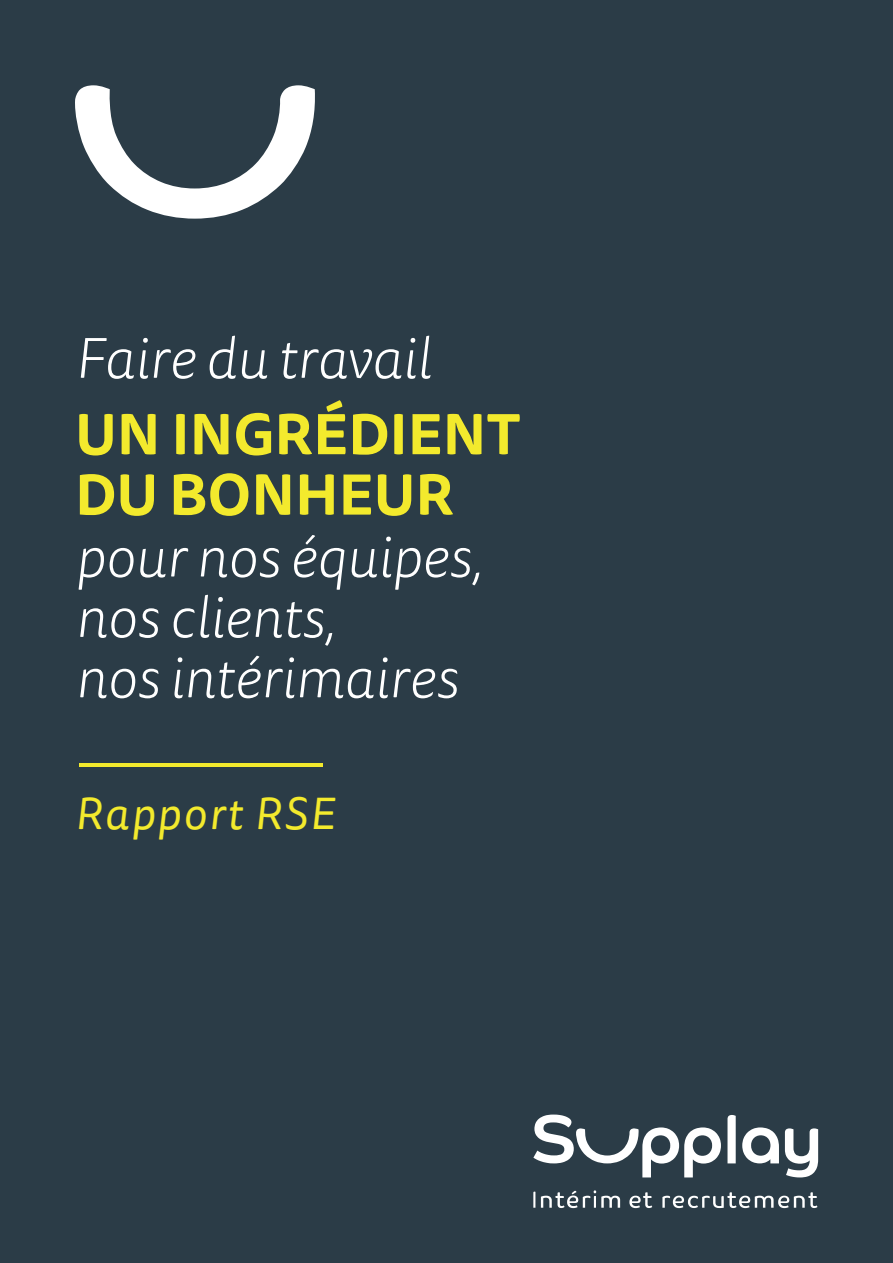
<style>
.page{position:relative;width:893px;height:1263px;background:#fff}
.page>*{position:absolute;margin:0;border:0;box-sizing:border-box;transform-origin:0 0}
.t1{font:italic 300 57.75px/60.4px "Tisa Sans OT";color:#fff}
.t2{font:700 56.4px/60.4px "Tisa Sans OT";color:#f3ea2d}
.t3{font:italic 45px "Tisa Sans OT";letter-spacing:.05em;color:#f3ea2d}
</style>
<div class="page">
<div style="left:0;top:0;width:892px;height:1263px;background:#2b3c47"></div>
<svg style="left:75px;top:85px;width:240px;height:134px"></svg>
<svg style="left:533px;top:1192px;width:2px;height:16px"></svg>
<svg style="left:541px;top:1190px;width:79px;height:18px"></svg>
<svg style="left:629px;top:1192px;width:23px;height:16px"></svg>
<svg style="left:662px;top:1192px;width:155px;height:16px"></svg>
<svg style="left:727px;top:1115px;width:8px;height:48px"></svg>
<svg style="left:742px;top:1127px;width:76px;height:50px"></svg>
<svg style="left:533px;top:1115px;width:188px;height:62px"></svg>
<hr style="left:79px;top:763px;width:243px;height:3px;background:#f3ea2d">
<p class="t1" style="left:75px;top:334px;width:357px">Faire du travail</p>
<p class="t2" style="left:75px;top:410px;width:447px">UN INGRÉDIENT<br>DU BONHEUR</p>
<p class="t1" style="left:75px;top:533px;width:408px">pour nos équipes, nos clients,<br>nos intérimaires</p>
<p class="t3" style="left:75px;top:797px;width:261px">Rapport RSE</p>
</div>
